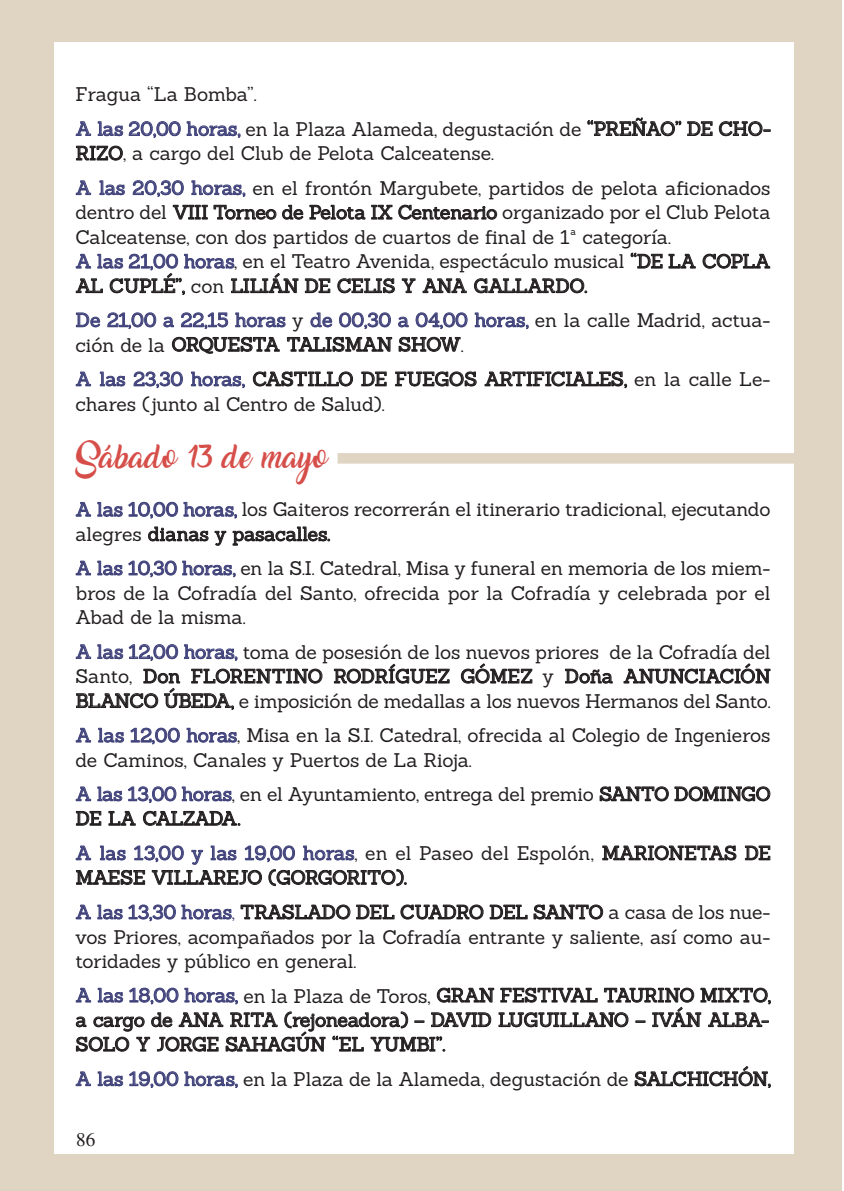
<style>
.page{position:relative;width:844px;height:1191px;background:#fff}
.page>*{position:absolute;margin:0;border:0;box-sizing:border-box;transform-origin:0 0}
.t1{font:21px "Amarillo";color:#d64e49}
.t2{font:19.25px/24.5px "Sanchez";letter-spacing:-.01em;color:#231f20}
.t3{font:19.25px "Times";color:#231f20}
.s1{color:#41437b}
</style>
<div class="page">
<div style="left:0;top:0;width:842px;height:1191px;background:#e0d4c2"></div>
<div style="left:55px;top:42px;width:739px;height:1111px;background:#fff"></div>
<div style="left:337px;top:453px;width:466px;height:10px;background:#e0d4c2"></div>
<p class="t2" style="left:75px;top:79px;width:696px;line-height:34.5px">Fragua “La Bomba”.<br><span class="s1">A las 20,00 horas,</span> en la Plaza Alameda, degustación de “PREÑAO” DE CHO-</p>
<p class="t2" style="left:76px;top:138px;width:696px;line-height:34.5px">RIZO, a cargo del Club de Pelota Calceatense.<br><span class="s1">A las 20,30 horas,</span> en el frontón Margubete, partidos de pelota aficionados</p>
<p class="t2" style="left:75px;top:202px;width:696px">dentro del VIII Torneo de Pelota IX Centenario organizado por el Club Pelota Calceatense, con dos partidos de cuartos de final de 1ª categoría.<br><span class="s1">A las 21,00 horas</span>, en el Teatro Avenida, espectáculo musical “DE LA COPLA AL CUPLÉ”, con LILIÁN DE CELIS Y ANA GALLARDO.</p>
<p class="t2" style="left:75px;top:310px;width:696px"><span class="s1">De 21,00 a 22,15 horas</span> y <span class="s1">de 00,30 a 04,00 horas,</span> en la calle Madrid, actua&shy;ción de la ORQUESTA TALISMAN SHOW.</p>
<p class="t2" style="left:75px;top:369px;width:696px"><span class="s1">A las 23,30 horas,</span> CASTILLO DE FUEGOS ARTIFICIALES, en la calle Le&shy;chares (junto al Centro de Salud).</p>
<p class="t1" style="left:75px;top:448px;width:253px">Sábado 13 de mayo</p>
<p class="t2" style="left:75px;top:499px;width:696px"><span class="s1">A las 10,00 horas,</span> los Gaiteros recorrerán el itinerario tradicional, ejecutando alegres dianas y pasacalles.</p>
<p class="t2" style="left:75px;top:558px;width:696px;text-align:justify"><span class="s1">A las 10,30 horas,</span> en la S.I. Catedral, Misa y funeral en memoria de los miem&shy;bros de la Cofradía del Santo, ofrecida por la Cofradía y celebrada por el Abad de la misma.</p>
<p class="t2" style="left:75px;top:642px;width:696px;text-align:justify"><span class="s1">A las 12,00 horas,</span> toma de posesión de los nuevos priores de la Cofradía del Santo, Don FLORENTINO RODRÍGUEZ GÓMEZ y Doña ANUNCIACIÓN BLANCO ÚBEDA, e imposición de medallas a los nuevos Hermanos del Santo.</p>
<p class="t2" style="left:75px;top:725px;width:696px"><span class="s1">A las 12,00 horas</span>, Misa en la S.I. Catedral, ofrecida al Colegio de Ingenieros de Caminos, Canales y Puertos de La Rioja.</p>
<p class="t2" style="left:76px;top:784px;width:696px;line-height:24px"><span class="s1">A las 13,00 horas</span>, en el Ayuntamiento, entrega del premio SANTO DOMINGO<br>DE LA CALZADA.</p>
<p class="t2" style="left:76px;top:843px;width:696px"><span class="s1">A las 13,00 y las 19,00 horas</span>, en el Paseo del Espolón, MARIONETAS DE<br>MAESE VILLAREJO (GORGORITO).</p>
<p class="t2" style="left:75px;top:901px;width:696px;text-align:justify"><span class="s1">A las 13,30 horas,</span> TRASLADO DEL CUADRO DEL SANTO a casa de los nue&shy;vos Priores, acompañados por la Cofradía entrante y saliente, así como au&shy;toridades y público en general.</p>
<p class="t2" style="left:75px;top:985px;width:696px;text-align:justify"><span class="s1">A las 18,00 horas,</span> en la Plaza de Toros, GRAN FESTIVAL TAURINO MIXTO, a cargo de ANA RITA (rejoneadora) – DAVID LUGUILLANO – IVÁN ALBA-SOLO Y JORGE SAHAGÚN “EL YUMBI”.</p>
<p class="t2" style="left:75px;top:1069px;width:696px"><span class="s1">A las 19,00 horas,</span> en la Plaza de la Alameda, degustación de SALCHICHÓN,</p>
<p class="t3" style="left:76px;top:1133px;width:21px">86</p>
</div>
